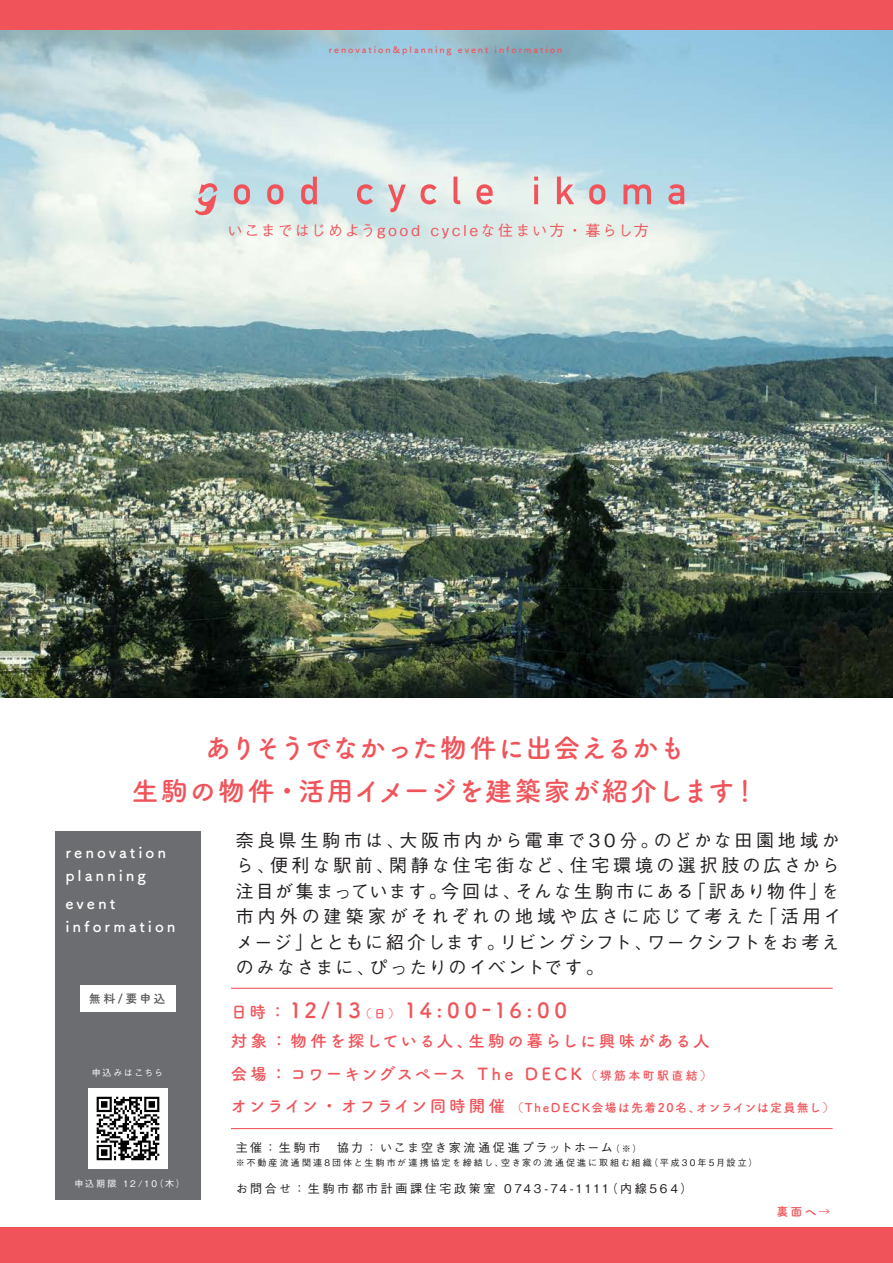
<style>
.page{position:relative;width:893px;height:1263px;background:#fff}
.page>*{position:absolute;margin:0;border:0;box-sizing:border-box;transform-origin:0 0}
.t1{font:27px/43.5px "Tsuku A Rd Gothic Std B";letter-spacing:.015em;color:#f0545a;text-align:center}
.t2{font:21px "Tsuku A Rd Gothic Std B";letter-spacing:.12em;color:#f0545a}
.t3{font:500 18px/25.5px "Gothic BBB Pro";letter-spacing:.145em;color:#231f20}
.t4{font:16.5px/33.2px "Tsuku A Rd Gothic Std B";letter-spacing:.095em;color:#f0545a}
.t5{font:15px/22.5px "Tsuku A Rd Gothic Std B";letter-spacing:.195em;color:#fff}
.t6{font:500 15px "Gothic BBB Pro";letter-spacing:.145em;color:#f0545a}
.t7{font:500 12px "Gothic BBB Pro";letter-spacing:.21em;color:#231f20}
.t8{font:12px "Tsuku A Rd Gothic Std B";letter-spacing:.115em;color:#f0545a}
.t9{font:500 12px "Gothic BBB Pro";letter-spacing:.16em;color:#231f20}
.t10{font:12px "Tsuku A Rd Gothic Std B";color:#57585a}
.t11{font:500 9px "Gothic BBB Pro";letter-spacing:.225em;color:#231f20}
.t12{font:9px "Tsuku A Rd Gothic Std B";letter-spacing:.215em;color:#f0545a}
.t13{font:500 9px "Gothic BBB Pro";letter-spacing:.17em;color:#fff}
.s1{font-size:16.5px}
.s2{font-size:12px}
.s3{font-size:9px}
</style>
<div class="page">
<img style="left:0;top:30px;width:893px;height:668px">
<svg style="left:195px;top:183px;width:22px;height:32px"></svg>
<svg style="left:234px;top:184px;width:16px;height:20px"></svg>
<svg style="left:267px;top:184px;width:16px;height:20px"></svg>
<svg style="left:301px;top:177px;width:16px;height:27px"></svg>
<svg style="left:357px;top:184px;width:16px;height:20px"></svg>
<svg style="left:388px;top:185px;width:18px;height:27px"></svg>
<svg style="left:421px;top:184px;width:16px;height:20px"></svg>
<svg style="left:453px;top:177px;width:7px;height:27px"></svg>
<svg style="left:476px;top:184px;width:17px;height:20px"></svg>
<svg style="left:534px;top:185px;width:4px;height:19px"></svg>
<svg style="left:534px;top:177px;width:4px;height:4px"></svg>
<svg style="left:557px;top:177px;width:17px;height:27px"></svg>
<svg style="left:589px;top:184px;width:16px;height:20px"></svg>
<svg style="left:623px;top:184px;width:28px;height:20px"></svg>
<svg style="left:668px;top:184px;width:16px;height:20px"></svg>
<div style="left:0;top:0;width:893px;height:30px;background:#f0545a"></div>
<div style="left:0;top:1227px;width:893px;height:36px;background:#f0545a"></div>
<div style="left:55px;top:831px;width:146px;height:369px;background:#6c6d70"></div>
<div style="left:81px;top:985px;width:95px;height:26px;background:#fff"></div>
<hr style="left:231px;top:1128px;width:602px;height:1px;background:#f0545a">
<hr style="left:231px;top:988px;width:602px;height:1px;background:#f0545a">
<img style="left:89px;top:1089px;width:79px;height:79px">
<p class="t12" style="left:329px;top:43px;width:235px">renovation&amp;planning event information</p>
<p class="t6" style="left:227px;top:219px;width:423px">いこまではじめようgood cycleな住まい方・暮らし方</p>
<h1 class="t1" style="left:132px;top:724px;width:628px">ありそうでなかった物件に出会えるかも<br>生駒の物件 活用イメージを建築家が紹介します！</h1>
<h1 class="t1" style="left:274px;top:768px;width:28px">・</h1>
<p class="t5" style="left:65px;top:840px;width:102px">renovation planning</p>
<p class="t5" style="left:65px;top:891px;width:112px">event information</p>
<p class="t10" style="left:89px;top:989px;width:78px">無料/要申込</p>
<p class="t13" style="left:92px;top:1065px;width:73px">申込みはこちら</p>
<p class="t13" style="left:74px;top:1176px;width:112px">申込期限 12/10（木）</p>
<p class="t3" style="left:236px;top:825px;width:608px">奈良県生駒市は、大阪市内から電車で30分。のどかな田園地域から、便利な駅前、閑静な住宅街など、住宅環境の選択肢の広さから注目が集まっています。今回は、そんな生駒市にある「訳あり物件」を市内外の建築家がそれぞれの地域や広さに応じて考えた「活用イメージ」とともに紹介します。リビングシフト、ワークシフトをお考えのみなさまに、ぴったりのイベントです。</p>
<p class="t2" style="left:231px;top:993px;width:338px"><span class="s1">日時：</span>12/13<span class="s2">（日）</span> 14:00-16:00</p>
<p class="t4" style="left:231px;top:1023px;width:483px">対象：物件を探している人、生駒の暮らしに興味がある人会場：コワーキングスペース The DECK <span class="s2">（堺筋本町駅直結）</span></p>
<p class="t4" style="left:231px;top:1088px;width:276px">オンライン・オフライン同時開催</p>
<p class="t8" style="left:511px;top:1098px;width:325px">（TheDECK会場は先着20名、オンラインは定員無し）</p>
<p class="t9" style="left:236px;top:1138px;width:407px">主催：生駒市　協力：いこま空き家流通促進プラットホーム<span class="s3">（※）</span></p>
<p class="t11" style="left:236px;top:1155px;width:523px">※不動産流通関連8団体と生駒市が連携協定を締結し、空き家の流通促進に取組む組織（平成30年5月設立）</p>
<p class="t7" style="left:236px;top:1179px;width:458px">お問合せ：生駒市都市計画課住宅政策室 0743-74-1111（内線564）</p>
<p class="t8" style="left:776px;top:1203px;width:55px">裏面へ→</p>
</div>
